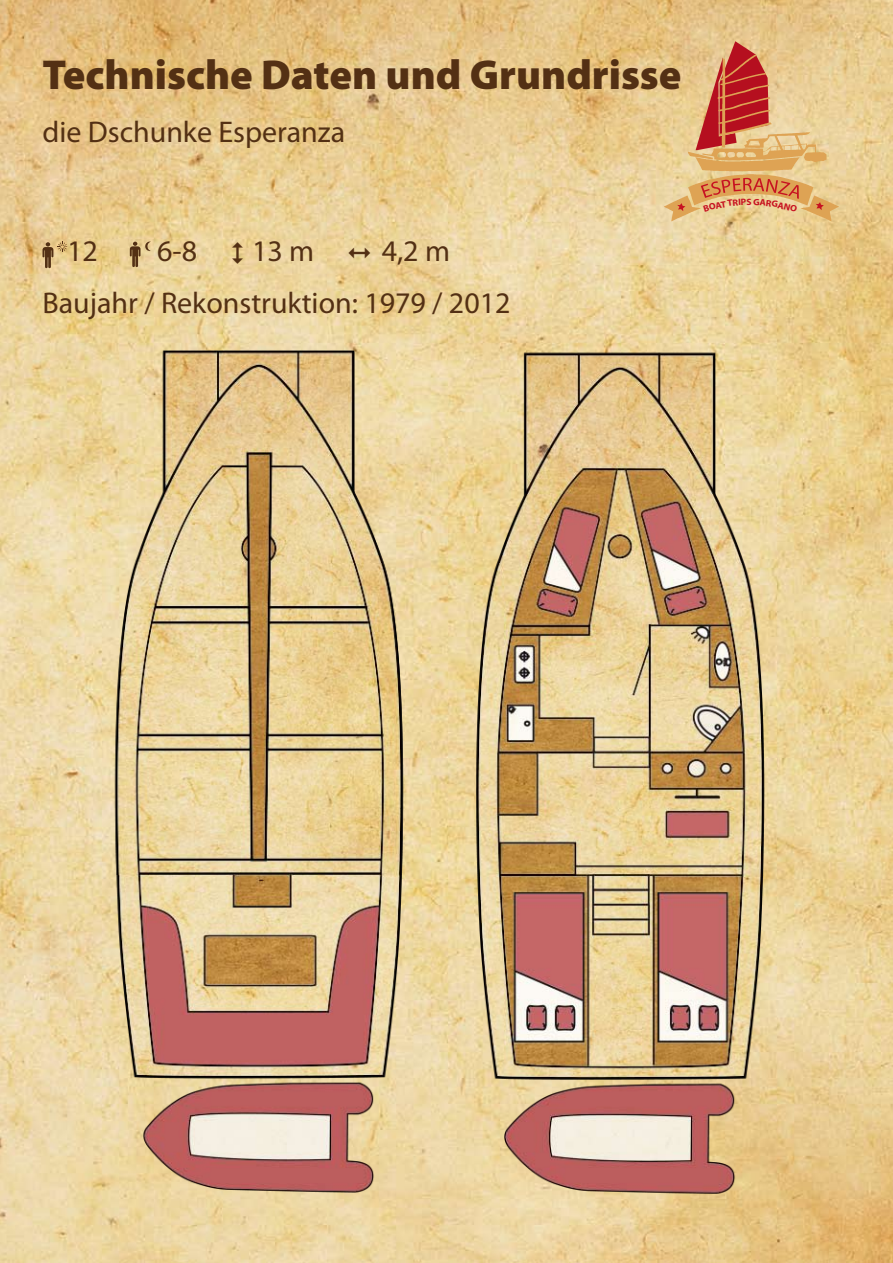
<style>
.page{position:relative;width:893px;height:1263px;background:#fff}
.page>*{position:absolute;margin:0;border:0;box-sizing:border-box;transform-origin:0 0}
.t1{font:900 42px "Myriad Pro";color:#533014}
.t2{font:30px/51.8px "Myriad Pro";color:#533014}
.t3{font:700 9.15px "Myriad Pro";color:#c71221;scale:1.04 1}
</style>
<div class="page">
<img style="left:1px;top:0;width:892px;height:1263px">
<svg style="left:43px;top:242px;width:24px;height:26px"></svg>
<svg style="left:130px;top:241px;width:21px;height:26px"></svg>
<img style="left:106px;top:343px;width:315px;height:865px">
<img style="left:461px;top:343px;width:322px;height:865px">
<svg style="left:232px;top:242px;width:11px;height:22px"></svg>
<svg style="left:348px;top:247px;width:22px;height:11px"></svg>
<svg style="left:664px;top:41px;width:175px;height:180px;background:#e0aa79"></svg>
<h1 class="t1" style="left:43px;top:47px;width:640px">Technische Daten und Grundrisse</h1>
<p class="t2" style="left:43px;top:106px;width:304px">die Dschunke Esperanza</p>
<p class="t2" style="left:43px;top:224px;width:469px;text-indent:339px">4,2 m<br>Baujahr / Rekonstruktion: 1979 / 2012</p>
<p class="t2" style="left:67px;top:224px;width:32px">12</p>
<p class="t2" style="left:157px;top:224px;width:41px">6-8</p>
<p class="t2" style="left:252px;top:224px;width:64px">13 m</p>
<p class="t3" style="left:746px;top:196px;width:7px">S</p>
</div>
